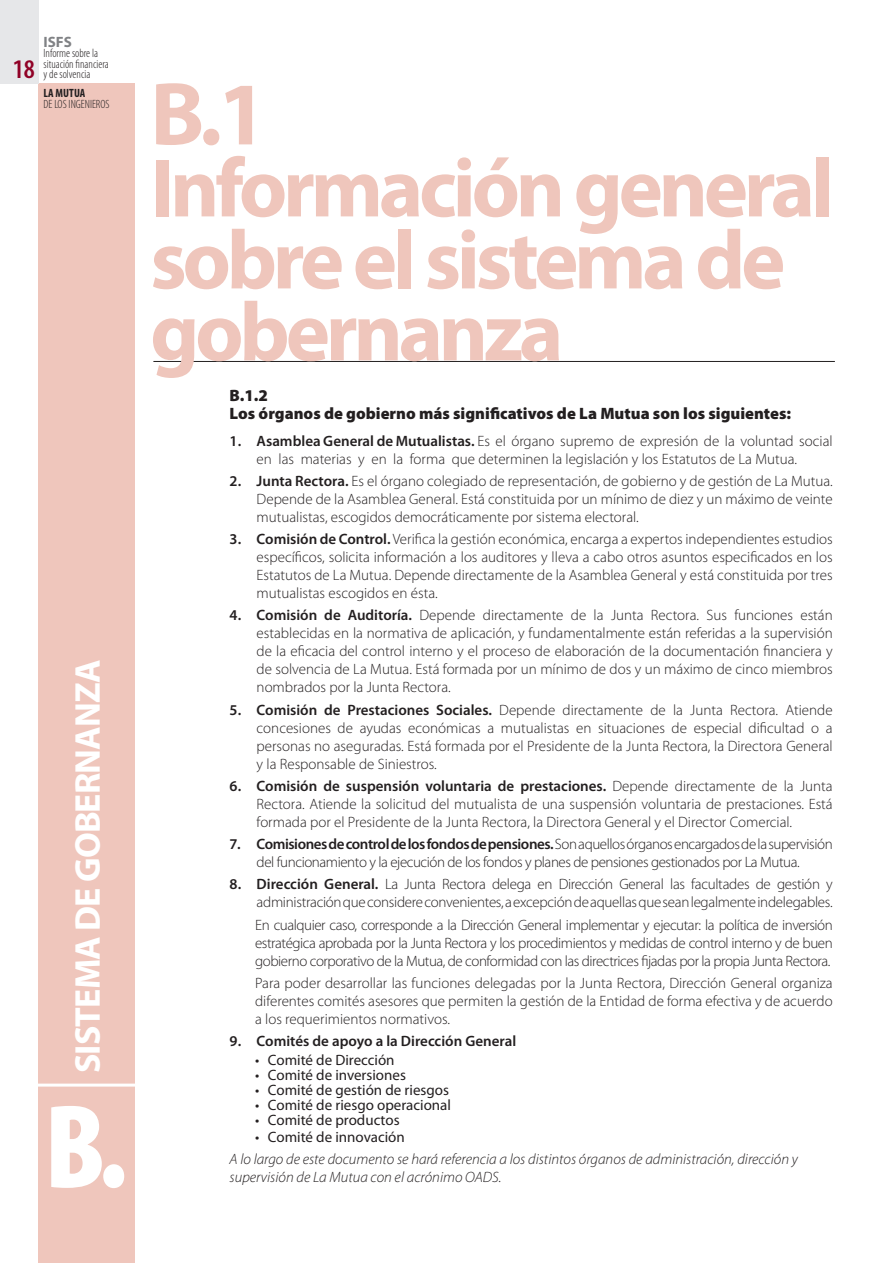
<style>
.page{position:relative;width:893px;height:1263px;background:#fff}
.page>*{position:absolute;margin:0;border:0;box-sizing:border-box;transform-origin:0 0}
.t1{font:900 condensed 120px "Myriad Pro";color:#fff}
.t2{font:700 90px "Myriad Pro";color:#efc6bc}
.t3{font:700 84px/72px "Myriad Pro";letter-spacing:-.05em;color:#efc6bc}
.t4{font:700 36px "Myriad Pro";letter-spacing:-.025em;color:#fff}
.t5{font:600 condensed 27px "Myriad Pro";color:#900126}
.t6{font:900 16.5px "Myriad Pro";color:#231f20}
.t7{font:300 15px/18px "Myriad Pro";color:#231f20;text-align:justify}
.t8{font:300 15px/18px "Myriad Pro";letter-spacing:-.02em;color:#231f20;text-align:right}
.t9{font:300 15px/18px "Myriad Pro";letter-spacing:-.03em;color:#231f20;text-align:center}
.t10{font:15px "Myriad Pro";color:#231f20}
.t11{font:italic 300 15px/18px "Myriad Pro";color:#231f20}
.t12{font:600 15px "Myriad Pro";color:#231f20}
.t13{font:700 15px "Myriad Pro";color:#808285}
.t14{font:300 condensed 12px/10.5px "Myriad Pro";color:#231f20}
.t15{font:700 condensed 12px "Myriad Pro";color:#231f20}
.s1{font-weight:600}
</style>
<div class="page">
<div style="left:38px;top:84px;width:97px;height:1179px;background:#efc6bc"></div>
<div style="left:0;top:0;width:38px;height:84px;background:#e6e7e9"></div>
<hr style="left:153px;top:361px;width:682px;height:1px;background:#231f20">
<hr style="left:27px;top:1083px;width:116px;height:3px;background:#fff">
<h3 class="t5" style="left:13px;top:52px;width:24px">18</h3>
<p class="t13" style="left:44px;top:32px;width:30px">ISFS</p>
<p class="t14" style="left:44px;top:48px;width:67px">Informe sobre la situación financiera y de solvencia</p>
<p class="t15" style="left:44px;top:86px;width:43px">LA MUTUA</p>
<p class="t14" style="left:44px;top:98px;width:68px">DE LOS INGENIEROS</p>
<h3 class="t4" style="left:64px;top:1073px;width:415px;rotate:-90deg">SISTEMA DE GOBERNANZA</h3>
<h1 class="t1" style="left:44px;top:1070px;width:85px">B.</h1>
<p class="t2" style="left:150px;top:55px;width:119px">B.1</p>
<p class="t3" style="left:150px;top:149px;width:685px">Información general sobre el sistema de gobernanza</p>
<p class="t6" style="left:230px;top:384px;width:40px">B.1.2</p>
<p class="t6" style="left:230px;top:402px;width:563px">Los órganos de gobierno más significativos de La Mutua son los siguientes:</p>
<p class="t7" style="left:230px;top:431px;width:605px;text-align:center"><span class="s1">1. Asamblea General de Mutualistas.</span> Es el órgano supremo de expresión de la voluntad social en las materias y en la forma que determinen la legislación y los Estatutos de La Mutua.</p>
<p class="t7" style="left:257px;top:472px;width:578px;text-indent:-27px"><span class="s1">2. Junta Rectora.</span> Es el órgano colegiado de representación, de gobierno y de gestión de La Mutua.<br>Depende de la Asamblea General. Está constituida por un mínimo de diez y un máximo de veinte mutualistas, escogidos democráticamente por sistema electoral.</p>
<p class="t7" style="left:257px;top:530px;width:578px;text-indent:-27px"><span class="s1">3. Comisión de Control.</span> Verifica la gestión económica, encarga a expertos independientes estudios específicos, solicita información a los auditores y lleva a cabo otros asuntos especificados en los Estatutos de La Mutua. Depende directamente de la Asamblea General y está constituida por tres mutualistas escogidos en ésta.</p>
<p class="t7" style="left:257px;top:606px;width:578px;text-indent:-27px"><span class="s1">4. Comisión de Auditoría.</span> Depende directamente de la Junta Rectora. Sus funciones están establecidas en la normativa de aplicación, y fundamentalmente están referidas a la supervisión de la eficacia del control interno y el proceso de elaboración de la documentación financiera y de solvencia de La Mutua. Está formada por un mínimo de dos y un máximo de cinco miembros nombrados por la Junta Rectora.</p>
<p class="t7" style="left:257px;top:700px;width:578px;text-indent:-27px"><span class="s1">5. Comisión de Prestaciones Sociales.</span> Depende directamente de la Junta Rectora. Atiende concesiones de ayudas económicas a mutualistas en situaciones de especial dificultad o a personas no aseguradas. Está formada por el Presidente de la Junta Rectora, la Directora General y la Responsable de Siniestros.</p>
<p class="t7" style="left:257px;top:777px;width:578px;text-indent:-27px"><span class="s1">6. Comisión de suspensión voluntaria de prestaciones.</span> Depende directamente de la Junta Rectora. Atiende la solicitud del mutualista de una suspensión voluntaria de prestaciones. Está formada por el Presidente de la Junta Rectora, la Directora General y el Director Comercial.</p>
<p class="t9" style="left:230px;top:835px;width:605px"><span class="s1">7. Comisiones de control de los fondos de pensiones.</span> Son aquellos órganos encargados de la supervisión del funcionamiento y la ejecución de los fondos y planes de pensiones gestionados por La Mutua.</p>
<p class="t8" style="left:230px;top:875px;width:605px"><span class="s1">8. Dirección General.</span> La Junta Rectora delega en Dirección General las facultades de gestión y administración que considere convenientes, a excepción de aquellas que sean legalmente indelegables.</p>
<p class="t7" style="left:255px;top:915px;width:579px">En cualquier caso, corresponde a la Dirección General implementar y ejecutar: la política de inversión estratégica aprobada por la Junta Rectora y los procedimientos y medidas de control interno y de buen gobierno corporativo de la Mutua, de conformidad con las directrices fijadas por la propia Junta Rectora.</p>
<p class="t7" style="left:255px;top:974px;width:579px">Para poder desarrollar las funciones delegadas por la Junta Rectora, Dirección General organiza diferentes comités asesores que permiten la gestión de la Entidad de forma efectiva y de acuerdo a los requerimientos normativos.</p>
<p class="t12" style="left:230px;top:1032px;width:288px">9. Comités de apoyo a la Dirección General</p>
<p class="t10" style="left:255px;top:1051px;width:141px">• Comité de Dirección</p>
<p class="t10" style="left:255px;top:1066px;width:152px">• Comité de inversiones</p>
<p class="t10" style="left:255px;top:1081px;width:195px">• Comité de gestión de riesgos</p>
<p class="t10" style="left:255px;top:1096px;width:197px">• Comité de riesgo operacional</p>
<p class="t10" style="left:255px;top:1111px;width:146px">• Comité de productos</p>
<p class="t10" style="left:255px;top:1127px;width:151px">• Comité de innovación</p>
<p class="t11" style="left:230px;top:1150px;width:570px">A lo largo de este documento se hará referencia a los distintos órganos de administración, dirección y supervisión de La Mutua con el acrónimo OADS.</p>
</div>
